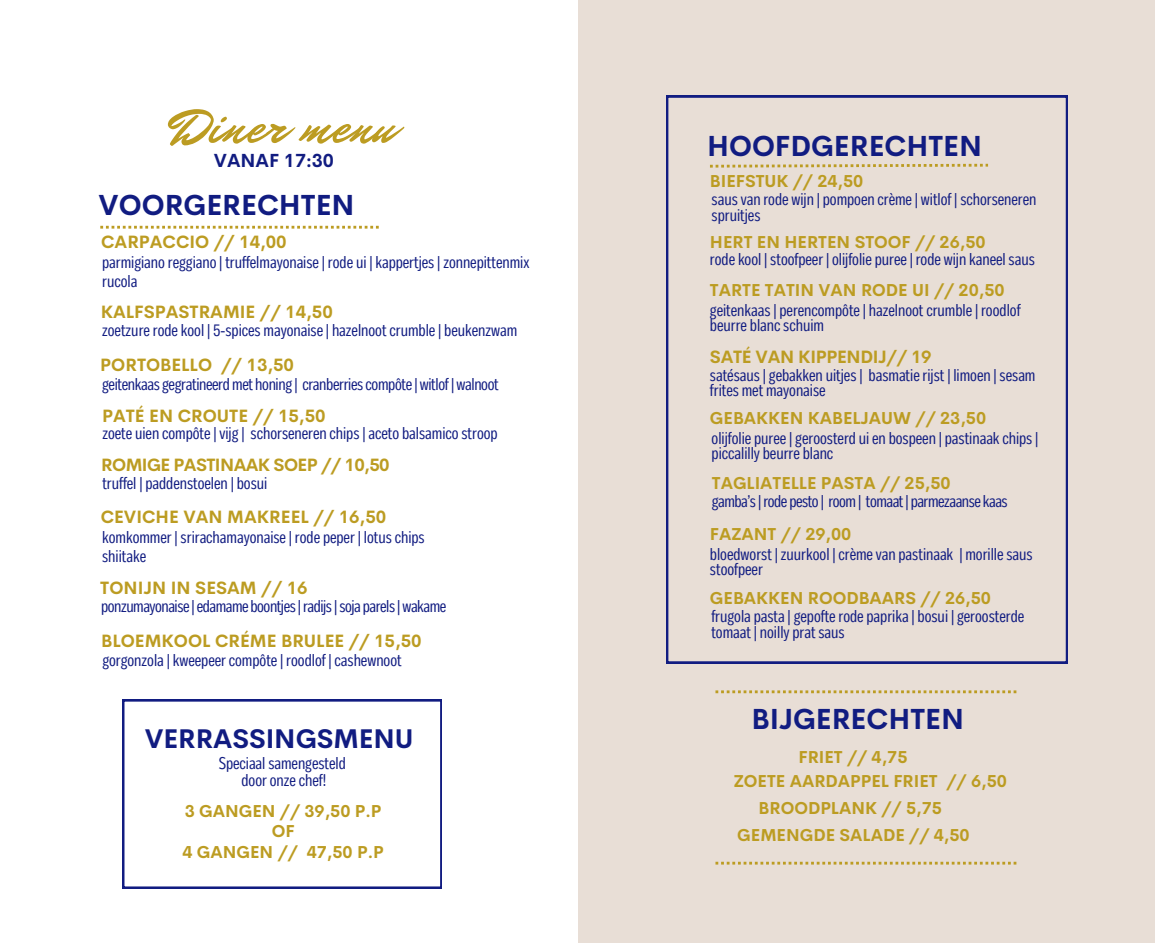
<style>
.page{position:relative;width:1155px;height:943px;background:#fff}
.page>*{position:absolute;margin:0;border:0;box-sizing:border-box;transform-origin:0 0}
.t1{font:51px "Mr Dafoe";color:#bc9c22}
.t2{font:700 28.5px "Cerebri Sans";color:#111c81}
.t3{font:700 26.5px "Cerebri Sans";letter-spacing:-.005em;color:#111c81}
.t4{font:700 18.62px "Cerebri Sans";color:#111c81}
.t5{font:700 17.5px "Cerebri Sans";color:#bc9c22}
.t6{font:700 17.5px "Cerebri Sans";letter-spacing:-.035em;color:#bc9c22}
.t7{font:700 17.5px "Cerebri Sans";letter-spacing:-.02em;color:#bc9c22}
.t8{font:16.88px/15.5px "Body Text Slim";color:#111c81}
.t9{font:700 16.88px/20.4px "Cerebri Sans";color:#bc9c22;text-align:center}
.t10{font:16.88px "Body Text Slim";letter-spacing:-.025em;color:#111c81}
.t11{font:16.88px "Body Text Slim";letter-spacing:-.02em;color:#111c81}
</style>
<div class="page">
<div style="left:0;top:0;width:1155px;height:942px;background:#e8ded6"></div>
<div style="left:0;top:0;width:578px;height:942px;background:#fff"></div>
<svg style="left:667px;top:96px;width:401px;height:567px"></svg>
<svg style="left:715px;top:690px;width:301px;height:3px"></svg>
<svg style="left:715px;top:861px;width:301px;height:3px"></svg>
<svg style="left:710px;top:164px;width:278px;height:3px"></svg>
<svg style="left:100px;top:226px;width:279px;height:2px"></svg>
<svg style="left:123px;top:699px;width:319px;height:189px"></svg>
<p class="t1" style="left:168px;top:92px;width:228px">Diner menu</p>
<h3 class="t4" style="left:214px;top:148px;width:122px">VANAF 17:30</h3>
<h3 class="t2" style="left:99px;top:186px;width:257px">VOORGERECHTEN</h3>
<p class="t5" style="left:101px;top:231px;width:187px">CARPACCIO // 14,00</p>
<h3 class="t8" style="left:102px;top:253px;width:429px;line-height:19.5px">parmigiano reggiano | truffelmayonaise | rode ui | kappertjes | zonnepittenmix rucola</h3>
<p class="t5" style="left:101px;top:300px;width:234px">KALFSPASTRAMIE // 14,50</p>
<h3 class="t8" style="left:102px;top:323px;width:417px">zoetzure rode kool | 5-spices mayonaise | hazelnoot crumble | beukenzwam</h3>
<p class="t5" style="left:100px;top:353px;width:195px">PORTOBELLO // 13,50</p>
<h3 class="t11" style="left:102px;top:374px;width:398px">geitenkaas gegratineerdmet honing | cranberriescompôte|witlof |walnoot</h3>
<h2 class="t5" style="left:102px;top:404px;width:225px">PATÉ EN CROUTE // 15,50</h2>
<p class="t8" style="left:102px;top:426px;width:397px">zoete uien compôte | vijg | schorseneren chips | aceto balsamico stroop</p>
<p class="t6" style="left:101px;top:453px;width:290px">ROMIGE PASTINAAK SOEP // 10,50</p>
<h3 class="t8" style="left:102px;top:476px;width:167px">truffel | paddenstoelen | bosui</h3>
<p class="t5" style="left:101px;top:505px;width:287px">CEVICHE VAN MAKREEL // 16,50</p>
<p class="t8" style="left:102px;top:530px;width:324px">komkommer | srirachamayonaise | rode peper | lotus chips</p>
<h3 class="t8" style="left:102px;top:549px;width:45px">shiitake</h3>
<h3 class="t5" style="left:100px;top:576px;width:209px">TONIJN IN SESAM // 16</h3>
<p class="t10" style="left:101px;top:596px;width:346px">ponzumayonaise|edamame boontjes|radijs|soja parels|wakame</p>
<p class="t5" style="left:101px;top:628px;width:322px">BLOEMKOOL CRÉME BRULEE // 15,50</p>
<p class="t8" style="left:102px;top:653px;width:301px">gorgonzola | kweepeer compôte | roodlof | cashewnoot</p>
<h3 class="t3" style="left:145px;top:720px;width:270px">VERRASSINGSMENU</h3>
<p class="t8" style="left:219px;top:756px;width:129px">Speciaal samengesteld</p>
<h3 class="t8" style="left:241px;top:773px;width:86px">door onze chef!</h3>
<h2 class="t9" style="left:182px;top:800px;width:203px">3 GANGEN // 39,50 P.P<br>OF<br>4 GANGEN // 47,50 P.P</h2>
<h3 class="t2" style="left:707px;top:127px;width:277px">HOOFDGERECHTEN</h3>
<h3 class="t9" style="left:710px;top:170px;width:155px">BIEFSTUK // 24,50</h3>
<h3 class="t8" style="left:712px;top:193px;width:326px">saus van rode wijn | pompoen crème | witlof | schorseneren spruitjes</h3>
<h3 class="t9" style="left:710px;top:232px;width:277px">HERT EN HERTEN STOOF // 26,50</h3>
<h3 class="t8" style="left:710px;top:252px;width:326px">rode kool | stoofpeer | olijfolie puree | rode wijn kaneel saus</h3>
<p class="t9" style="left:710px;top:280px;width:296px">TARTE TATIN VAN RODE UI // 20,50</p>
<h2 class="t8" style="left:710px;top:303px;width:312px">geitenkaas | perencompôte | hazelnoot crumble | roodlof</h2>
<h3 class="t8" style="left:710px;top:318px;width:116px">beurre blanc schuim</h3>
<p class="t7" style="left:710px;top:345px;width:223px">SATÉ VAN KIPPENDIJ// 19</p>
<h3 class="t8" style="left:710px;top:368px;width:327px">satésaus | gebakken uitjes | basmatie rijst | limoen | sesam frites met mayonaise</h3>
<h2 class="t9" style="left:710px;top:408px;width:278px">GEBAKKEN KABELJAUW // 23,50</h2>
<h3 class="t8" style="left:712px;top:431px;width:328px">olijfolie puree | geroosterd ui en bospeen | pastinaak chips | piccalilly beurre blanc</h3>
<p class="t9" style="left:712px;top:472px;width:240px">TAGLIATELLE PASTA // 25,50</p>
<h3 class="t10" style="left:712px;top:491px;width:297px">gamba’s|rode pesto | room| tomaat| parmezaansekaas</h3>
<p class="t9" style="left:710px;top:523px;width:143px">FAZANT // 29,00</p>
<h3 class="t8" style="left:710px;top:547px;width:324px">bloedworst | zuurkool | crème van pastinaak | morille saus stoofpeer</h3>
<p class="t9" style="left:710px;top:587px;width:283px">GEBAKKEN ROODBAARS // 26,50</p>
<h3 class="t8" style="left:711px;top:610px;width:314px">frugola pasta | gepofte rode paprika | bosui | geroosterde tomaat | noilly prat saus</h3>
<h1 class="t2" style="left:751px;top:699px;width:214px">BIJGERECHTEN</h1>
<p class="t9" style="left:799px;top:746px;width:111px">FRIET // 4,75</p>
<h3 class="t9" style="left:759px;top:797px;width:185px">BROODPLANK // 5,75</h3>
<p class="t9" style="left:734px;top:770px;width:275px">ZOETE AARDAPPEL FRIET // 6,50</p>
<p class="t9" style="left:737px;top:824px;width:234px">GEMENGDE SALADE // 4,50</p>
</div>
